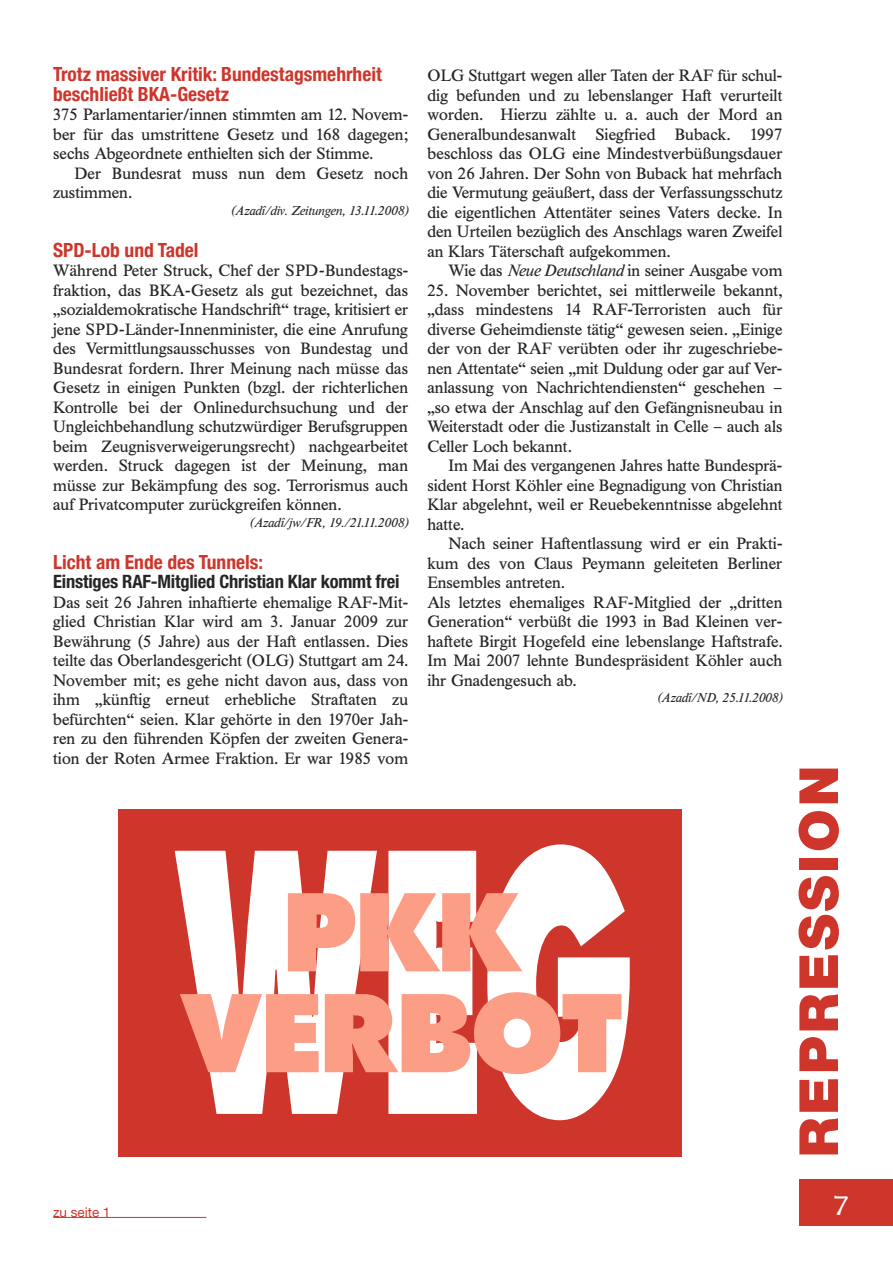
<style>
.page{position:relative;width:893px;height:1263px;background:#fff}
.page>*{position:absolute;margin:0;border:0;box-sizing:border-box;transform-origin:0 0}
.t1{font:900 54px "Helvetica Neue";letter-spacing:.05em;color:#ce352b}
.t2{font:33px "Herculanum";color:#fff}
.t3{font:700 condensed 19.5px/19.5px "Helvetica Neue";color:#ce352b}
.t4{font:700 condensed 18.45px "Helvetica Neue";letter-spacing:-.01em;color:#272627}
.t5{font:16.2px/19.5px "Times BQ";letter-spacing:.005em;color:#272627;text-align:justify}
.t6{font:13.5px "Helvetica Neue";color:#ce352b}
.t7{font:italic 12.75px "Times BQ";color:#272627}
.s1{font-style:italic}
</style>
<div class="page">
<div style="left:799px;top:1179px;width:94px;height:46px;background:#ce352b"></div>
<div style="left:118px;top:809px;width:564px;height:348px;background:#ce352b"></div>
<svg style="left:175px;top:844px;width:455px;height:276px;fill:#fff"></svg>
<svg style="left:288px;top:893px;width:234px;height:78px"></svg>
<svg style="left:180px;top:992px;width:441px;height:82px"></svg>
<hr style="left:53px;top:1217px;width:153px;height:1px;background:#ce352b">
<p class="t3" style="left:53px;top:64px;width:330px">Trotz massiver Kritik: Bundestagsmehrheit beschließt BKA-Gesetz</p>
<p class="t5" style="left:53px;top:105px;width:357px">375 Parlamentarier/innen stimmten am 12. Novem&shy;ber für das umstrittene Gesetz und 168 dagegen; sechs Abgeordnete enthielten sich der Stimme.</p>
<p class="t5" style="left:53px;top:163px;width:356px;text-indent:21px">Der Bundesrat muss nun dem Gesetz noch zustimmen.</p>
<p class="t7" style="left:230px;top:203px;width:180px">(Azadî/div. Zeitungen, 13.11.2008)</p>
<p class="t3" style="left:53px;top:240px;width:147px">SPD-Lob und Tadel</p>
<p class="t5" style="left:53px;top:261px;width:357px">Während Peter Struck, Chef der SPD-Bundestags&shy;fraktion, das BKA-Gesetz als gut bezeichnet, das „sozialdemokratische Handschrift“ trage, kritisiert er jene SPD-Länder-Innenminister, die eine Anrufung des Vermittlungsausschusses von Bundestag und Bundesrat fordern. Ihrer Meinung nach müsse das Gesetz in einigen Punkten (bzgl. der richterlichen Kontrolle bei der Onlinedurchsuchung und der Ungleichbehandlung schutzwürdiger Berufsgruppen beim Zeugnisverweigerungsrecht) nachgearbeitet werden. Struck dagegen ist der Meinung, man müsse zur Bekämpfung des sog. Terrorismus auch auf Privatcomputer zurückgreifen können.</p>
<p class="t7" style="left:249px;top:515px;width:161px">(Azadî/jw/FR, 19./21.11.2008)</p>
<p class="t3" style="left:53px;top:552px;width:211px">Licht am Ende des Tunnels:</p>
<p class="t4" style="left:53px;top:575px;width:348px">Einstiges RAF-Mitglied Christian Klar kommt frei</p>
<p class="t5" style="left:53px;top:592px;width:357px">Das seit 26 Jahren inhaftierte ehemalige RAF-Mit&shy;glied Christian Klar wird am 3. Januar 2009 zur Bewährung (5 Jahre) aus der Haft entlassen. Dies teilte das Oberlandesgericht (OLG) Stuttgart am 24.<br>November mit; es gehe nicht davon aus, dass von ihm „künftig erneut erhebliche Straftaten zu befürchten“ seien. Klar gehörte in den 1970er Jah&shy;ren zu den führenden Köpfen der zweiten Genera&shy;tion der Roten Armee Fraktion. Er war 1985 vom</p>
<p class="t6" style="left:53px;top:1204px;width:59px">zu seite 1</p>
<p class="t5" style="left:427px;top:66px;width:357px">OLG Stuttgart wegen aller Taten der RAF für schul&shy;dig befunden und zu lebenslanger Haft verurteilt worden. Hierzu zählte u. a. auch der Mord an Generalbundesanwalt Siegfried Buback. 1997 beschloss das OLG eine Mindestverbüßungsdauer von 26 Jahren. Der Sohn von Buback hat mehrfach die Vermutung geäußert, dass der Verfassungsschutz die eigentlichen Attentäter seines Vaters decke. In den Urteilen bezüglich des Anschlags waren Zweifel an Klars Täterschaft aufgekommen.</p>
<p class="t5" style="left:449px;top:261px;width:335px">Wie das <span class="s1">Neue Deutschland</span> in seiner Ausgabe vom</p>
<p class="t5" style="left:427px;top:280px;width:357px">25. November berichtet, sei mittlerweile bekannt, „dass mindestens 14 RAF-Terroristen auch für diverse Geheimdienste tätig“ gewesen seien. „Einige der von der RAF verübten oder ihr zugeschriebe&shy;nen Attentate“ seien „mit Duldung oder gar auf Ver&shy;anlassung von Nachrichtendiensten“ geschehen – „so etwa der Anschlag auf den Gefängnisneubau in Weiterstadt oder die Justizanstalt in Celle – auch als Celler Loch bekannt.</p>
<p class="t5" style="left:427px;top:456px;width:357px;text-indent:21px">Im Mai des vergangenen Jahres hatte Bundesprä&shy;sident Horst Köhler eine Begnadigung von Christian Klar abgelehnt, weil er Reuebekenntnisse abgelehnt hatte.</p>
<p class="t5" style="left:427px;top:534px;width:357px;text-align:left;text-indent:21px">Nach seiner Haftentlassung wird er ein Prakti&shy;kum des von Claus Peymann geleiteten Berliner Ensembles antreten.<br>Als letztes ehemaliges RAF-Mitglied der „dritten Generation“ verbüßt die 1993 in Bad Kleinen ver&shy;haftete Birgit Hogefeld eine lebenslange Haftstrafe.<br>Im Mai 2007 lehnte Bundespräsident Köhler auch ihr Gnadengesuch ab.</p>
<p class="t7" style="left:656px;top:691px;width:127px">(Azadî/ND, 25.11.2008)</p>
<h1 class="t1" style="left:799px;top:1157px;width:394px;rotate:-90deg">REPRESSION</h1>
<h2 class="t2" style="left:834px;top:1188px;width:17px">7</h2>
</div>
